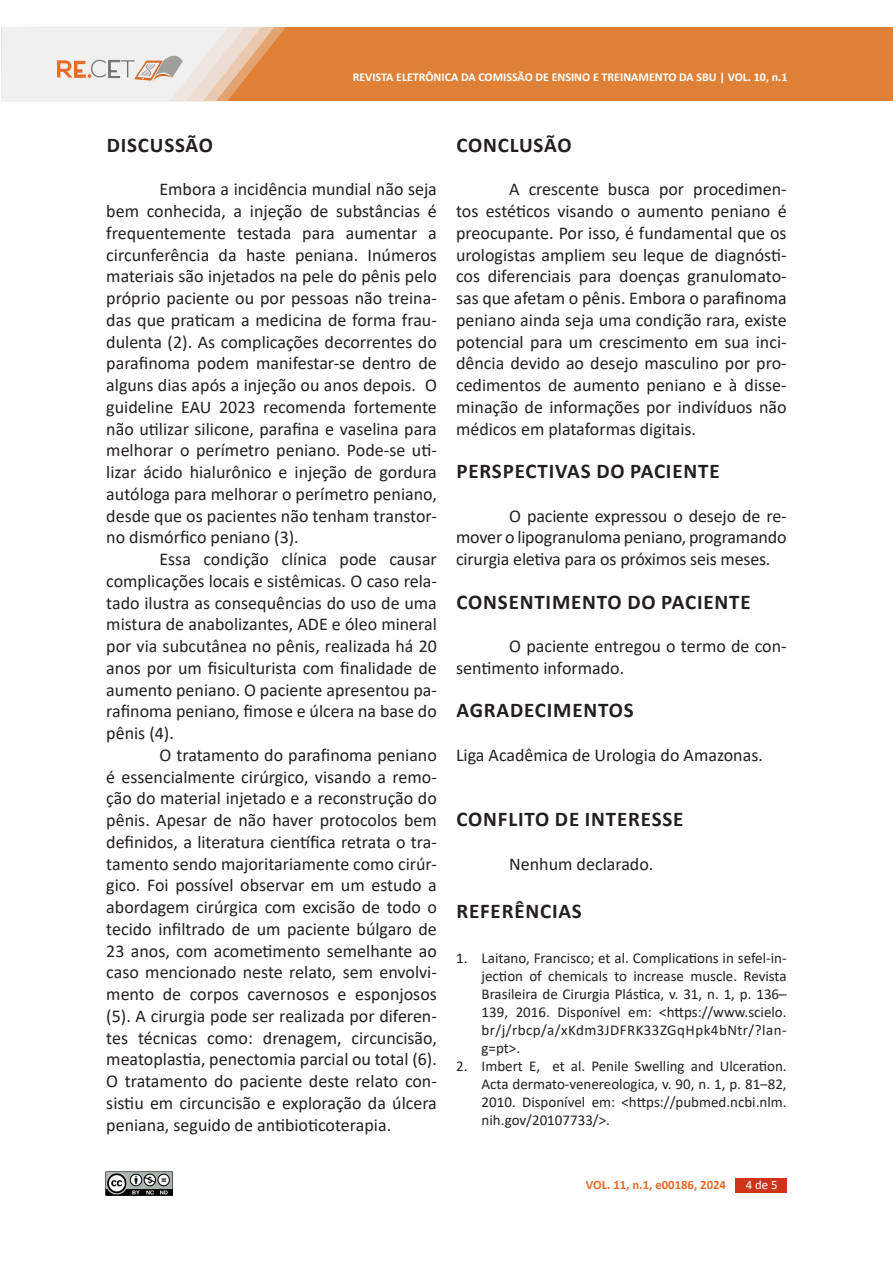
<style>
.page{position:relative;width:893px;height:1263px;background:#fff}
.page>*{position:absolute;margin:0;border:0;box-sizing:border-box;transform-origin:0 0}
.MARCADOR_1{font:700 21px "Calibri";letter-spacing:.04em;color:#231f20}
.TEXTO_BASE{font:18px/21.8px "Calibri";color:#231f20;text-align:justify}
.t1{font:15px/18px "Calibri";color:#231f20;text-align:justify}
.t2{font:700 12.75px "Calibri";color:#e86b26}
.t3{font:12.75px "Calibri";color:#fff}
.t4{font:700 12px "Calibri";color:#fff}
</style>
<div class="page">
<div style="left:1px;top:28px;width:892px;height:73px;background:#de8137"></div>
<svg style="left:1px;top:27px;width:285px;height:74px;background:#ead9cd"></svg>
<img style="left:105px;top:1171px;width:68px;height:25px">
<div style="left:735px;top:1179px;width:52px;height:14px;background:#cd341a"></div>
<p class="t4" style="left:353px;top:69px;width:436px">REVISTA ELETRÔNICA DA COMISSÃO DE ENSINO E TREINAMENTO DA SBU | VOL. 10, n.1</p>
<p class="MARCADOR_1" style="left:107px;top:130px;width:108px">DISCUSSÃO</p>
<p class="TEXTO_BASE" style="left:106px;top:178px;width:332px;text-indent:53px">Embora a incidência mundial não seja bem conhecida, a injeção de substâncias é frequentemente testada para aumentar a circunferência da haste peniana. Inúmeros materiais são injetados na pele do pênis pelo próprio paciente ou por pessoas não treina&shy;das que praticam a medicina de forma frau&shy;dulenta (2). As complicações decorrentes do parafinoma podem manifestar-se dentro de alguns dias após a injeção ou anos depois. O guideline EAU 2023 recomenda fortemente não utilizar silicone, parafina e vaselina para melhorar o perímetro peniano. Pode-se uti&shy;lizar ácido hialurônico e injeção de gordura autóloga para melhorar o perímetro peniano, desde que os pacientes não tenham transtor&shy;no dismórfico peniano (3).</p>
<p class="TEXTO_BASE" style="left:106px;top:548px;width:332px;text-indent:53px">Essa condição clínica pode causar complicações locais e sistêmicas. O caso rela&shy;tado ilustra as consequências do uso de uma mistura de anabolizantes, ADE e óleo mineral por via subcutânea no pênis, realizada há 20 anos por um fisiculturista com finalidade de aumento peniano. O paciente apresentou pa&shy;rafinoma peniano, fimose e úlcera na base do pênis (4).</p>
<p class="TEXTO_BASE" style="left:106px;top:744px;width:332px;text-indent:53px">O tratamento do parafinoma peniano é essencialmente cirúrgico, visando a remo&shy;ção do material injetado e a reconstrução do pênis. Apesar de não haver protocolos bem definidos, a literatura científica retrata o tra&shy;tamento sendo majoritariamente como cirúr&shy;gico. Foi possível observar em um estudo a abordagem cirúrgica com excisão de todo o tecido infiltrado de um paciente búlgaro de 23 anos, com acometimento semelhante ao caso mencionado neste relato, sem envolvi&shy;mento de corpos cavernosos e esponjosos (5). A cirurgia pode ser realizada por diferen&shy;tes técnicas como: drenagem, circuncisão, meatoplastia, penectomia parcial ou total (6).<br>O tratamento do paciente deste relato con&shy;sistiu em circuncisão e exploração da úlcera peniana, seguido de antibioticoterapia.</p>
<p class="MARCADOR_1" style="left:456px;top:130px;width:117px">CONCLUSÃO</p>
<p class="TEXTO_BASE" style="left:456px;top:178px;width:332px;text-indent:53px">A crescente busca por procedimen&shy;tos estéticos visando o aumento peniano é preocupante. Por isso, é fundamental que os urologistas ampliem seu leque de diagnósti&shy;cos diferenciais para doenças granulomato&shy;sas que afetam o pênis. Embora o parafinoma peniano ainda seja uma condição rara, existe potencial para um crescimento em sua inci&shy;dência devido ao desejo masculino por pro&shy;cedimentos de aumento peniano e à disse&shy;minação de informações por indivíduos não médicos em plataformas digitais.</p>
<p class="MARCADOR_1" style="left:456px;top:456px;width:265px">PERSPECTIVAS DO PACIENTE</p>
<p class="TEXTO_BASE" style="left:456px;top:504px;width:332px;text-indent:53px">O paciente expressou o desejo de re&shy;mover o lipogranuloma peniano, programando cirurgia eletiva para os próximos seis meses.</p>
<p class="MARCADOR_1" style="left:456px;top:587px;width:296px">CONSENTIMENTO DO PACIENTE</p>
<p class="TEXTO_BASE" style="left:456px;top:635px;width:332px;text-indent:53px">O paciente entregou o termo de con&shy;sentimento informado.</p>
<p class="MARCADOR_1" style="left:456px;top:695px;width:179px">AGRADECIMENTOS</p>
<p class="TEXTO_BASE" style="left:456px;top:744px;width:308px">Liga Acadêmica de Urologia do Amazonas.</p>
<p class="MARCADOR_1" style="left:456px;top:804px;width:228px">CONFLITO DE INTERESSE</p>
<p class="TEXTO_BASE" style="left:509px;top:852px;width:146px">Nenhum declarado.</p>
<p class="MARCADOR_1" style="left:456px;top:896px;width:127px">REFERÊNCIAS</p>
<p class="t1" style="left:482px;top:949px;width:307px;text-indent:-26px">1. Laitano, Francisco; et al. Complications in sefel-in&shy;jection of chemicals to increase muscle. Revista Brasileira de Cirurgia Plástica, v. 31, n. 1, p. 136– 139, 2016. Disponível em: &lt;https://www.scielo. br/j/rbcp/a/xKdm3JDFRK33ZGqHpk4bNtr/?lan&shy;g=pt&gt;.</p>
<p class="t1" style="left:482px;top:1057px;width:307px;text-indent:-26px">2. Imbert E, et al. Penile Swelling and Ulceration.<br>Acta dermato-venereologica, v. 90, n. 1, p. 81–82, 2010. Disponível em: &lt;https://pubmed.ncbi.nlm. nih.gov/20107733/&gt;.</p>
<p class="t2" style="left:586px;top:1176px;width:142px">VOL. 11, n.1, e00186, 2024</p>
<p class="t3" style="left:746px;top:1176px;width:33px">4 de 5</p>
</div>
